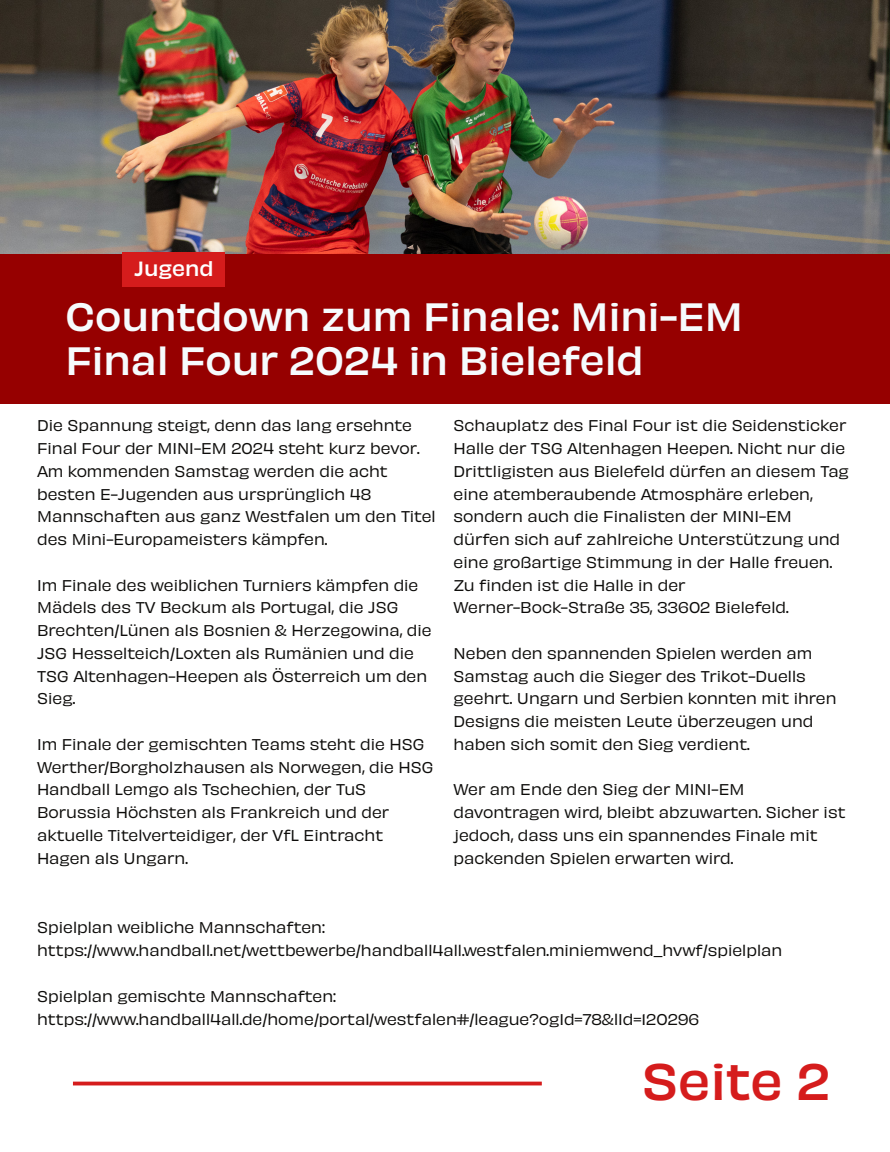
<style>
.page{position:relative;width:890px;height:1152px;background:#fff}
.page>*{position:absolute;margin:0;border:0;box-sizing:border-box;transform-origin:0 0}
.t1{font:500 47.6px "Obviously";color:#d51c1c}
.t2{font:500 36.8px/44.4px "Obviously";color:#f6fbfd}
.t3{font:500 19.2px "Obviously";color:#fff}
.t4{font:14.4px/22.8px "Obviously";color:#0d0c0a}
</style>
<div class="page">
<hr style="left:73px;top:1082px;width:469px;height:3px;background:#d51c1c">
<img style="left:0;top:0;width:890px;height:255px">
<div style="left:0;top:255px;width:890px;height:149px;background:#960000"></div>
<div style="left:122px;top:252px;width:103px;height:34px;background:#d51c1c"></div>
<h3 class="t3" style="left:134px;top:253px;width:81px">Jugend</h3>
<h2 class="t2" style="left:65px;top:291px;width:679px">Countdown zum Finale: Mini-EM<br>Final Four 2024 in Bielefeld</h2>
<p class="t4" style="left:37px;top:413px;width:400px">Die Spannung steigt, denn das lang ersehnte Final Four der MINI-EM 2024 steht kurz bevor.<br>Am kommenden Samstag werden die acht besten E-Jugenden aus ursprünglich 48<br>Mannschaften aus ganz Westfalen um den Titel des Mini-Europameisters kämpfen.</p>
<p class="t4" style="left:37px;top:572px;width:396px">Im Finale des weiblichen Turniers kämpfen die Mädels des TV Beckum als Portugal, die JSG Brechten/Lünen als Bosnien &amp; Herzegowina, die JSG Hesselteich/Loxten als Rumänien und die TSG Altenhagen-Heepen als Österreich um den Sieg.</p>
<p class="t4" style="left:37px;top:732px;width:398px">Im Finale der gemischten Teams steht die HSG Werther/Borgholzhausen als Norwegen, die HSG Handball Lemgo als Tschechien, der TuS Borussia Höchsten als Frankreich und der aktuelle Titelverteidiger, der VfL Eintracht Hagen als Ungarn.</p>
<p class="t4" style="left:454px;top:413px;width:397px">Schauplatz des Final Four ist die Seidensticker Halle der TSG Altenhagen Heepen. Nicht nur die Drittligisten aus Bielefeld dürfen an diesem Tag eine atemberaubende Atmosphäre erleben, sondern auch die Finalisten der MINI-EM dürfen sich auf zahlreiche Unterstützung und eine großartige Stimmung in der Halle freuen.<br>Zu finden ist die Halle in der Werner-Bock-Straße 35, 33602 Bielefeld.</p>
<p class="t4" style="left:454px;top:641px;width:384px">Neben den spannenden Spielen werden am Samstag auch die Sieger des Trikot-Duells geehrt. Ungarn und Serbien konnten mit ihren Designs die meisten Leute überzeugen und haben sich somit den Sieg verdient.</p>
<p class="t4" style="left:454px;top:777px;width:394px">Wer am Ende den Sieg der MINI-EM davontragen wird, bleibt abzuwarten. Sicher ist jedoch, dass uns ein spannendes Finale mit packenden Spielen erwarten wird.</p>
<p class="t4" style="left:37px;top:915px;width:747px">Spielplan weibliche Mannschaften: https://www.handball.net/wettbewerbe/handball4all.westfalen.miniemwend_hvwf/spielplan</p>
<p class="t4" style="left:37px;top:984px;width:664px">Spielplan gemischte Mannschaften: https://www.handball4all.de/home/portal/westfalen#/league?ogId=78&amp;lId=120296</p>
<h1 class="t1" style="left:642px;top:1044px;width:190px">Seite 2</h1>
</div>
